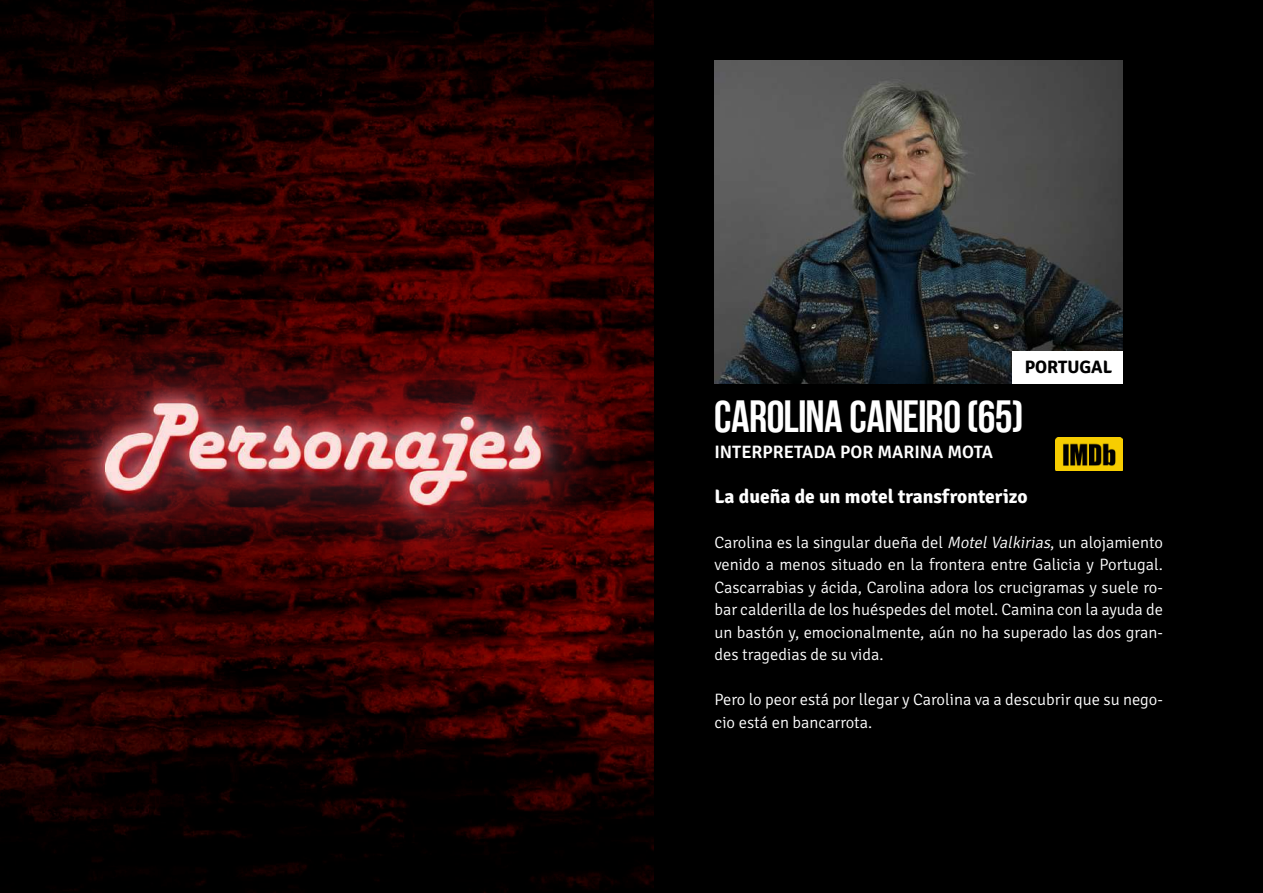
<style>
.page{position:relative;width:1263px;height:893px;background:#fff}
.page>*{position:absolute;margin:0;border:0;box-sizing:border-box;transform-origin:0 0}
.t1{font:45px "AA Bebas Neue";color:#fff}
.t2{font:700 19.5px "Signika";color:#fff}
.t3{font:600 18px "Signika";color:#fff}
.t4{font:700 18px "Signika";color:#000001}
.t5{font:300 16.5px/22.5px "Signika";color:#fff;text-align:justify}
.s1{font-style:italic}
</style>
<div class="page">
<div style="left:654px;top:0;width:609px;height:893px;background:#000"></div>
<img style="left:714px;top:60px;width:409px;height:323px">
<img style="left:0;top:0;width:654px;height:893px">
<div style="left:1012px;top:351px;width:111px;height:33px;background:#fff"></div>
<img style="left:1055px;top:438px;width:68px;height:33px">
<img style="left:15px;top:310px;width:615px;height:284px">
<p class="t4" style="left:1025px;top:356px;width:89px">PORTUGAL</p>
<h1 class="t1" style="left:714px;top:392px;width:310px">CAROLINA CANEIRO (65)</h1>
<p class="t3" style="left:714px;top:441px;width:280px">INTERPRETADA POR MARINA MOTA</p>
<p class="t2" style="left:714px;top:485px;width:315px">La dueña de un motel transfronterizo</p>
<p class="t5" style="left:714px;top:531px;width:450px">Carolina es la singular dueña del <span class="s1">MotelValkirias</span>, un alojamiento venido a menos situado en la frontera entre Galicia y Portugal.<br>Cascarrabias y ácida, Carolina adora los crucigramas y suele ro&shy;bar calderilla de los huéspedes del motel. Camina con la ayuda de un bastón y, emocionalmente, aún no ha superado las dos gran&shy;des tragedias de su vida.</p>
<p class="t5" style="left:714px;top:689px;width:450px">Pero lo peor está por llegar y Carolina va a descubrir que su nego&shy;cio está en bancarrota.</p>
</div>
